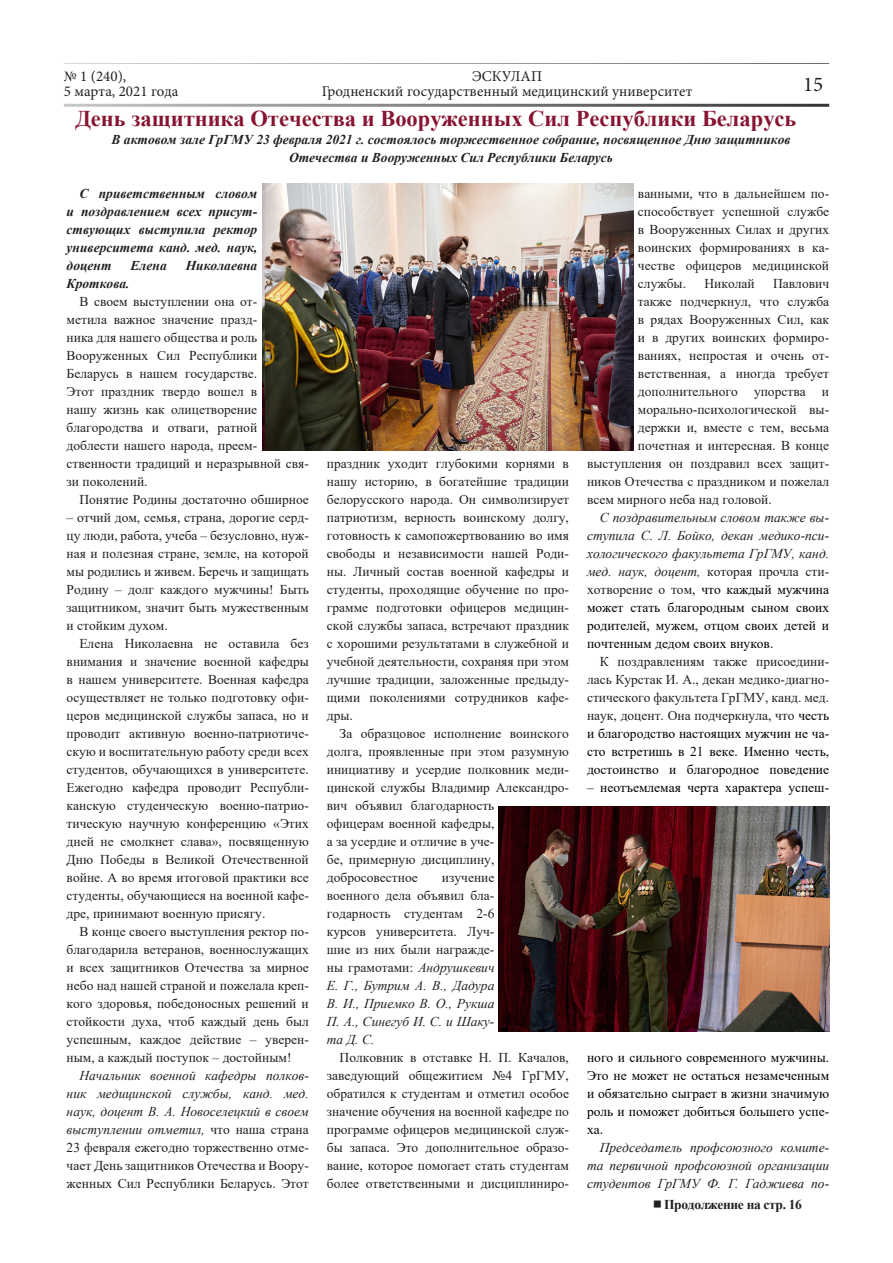
<style>
.page{position:relative;width:893px;height:1263px;background:#fff}
.page>*{position:absolute;margin:0;border:0;box-sizing:border-box;transform-origin:0 0}
.t1{font:700 22.5px "Times New Roman";color:#871431}
.t2{font:21px "Minion Pro";color:#231f20}
.t3{font:15px/15px "Minion Pro";color:#231f20}
.t4{font:13.5px/18px "Times New Roman";color:#231f20;text-align:justify}
.t5{font:italic 13.5px/18px "Times New Roman";color:#231f20;text-align:justify}
.t6{font:italic 700 13.5px/18px "Times New Roman";color:#231f20;text-align:justify}
.t7{font:13.5px/18px "Times New Roman";color:#000;text-align:justify}
.t8{font:700 13.5px "Times New Roman";letter-spacing:-.025em;color:#231f20}
.s1{font-style:italic}
.s2{font-style:normal}
.s3{font-style:normal;color:#000}
.s4{color:#000}
</style>
<div class="page">
<hr style="left:64px;top:104px;width:765px;height:3px;background:#000">
<hr style="left:64px;top:64px;width:765px;height:1px;background:#000">
<img style="left:262px;top:184px;width:372px;height:266px">
<img style="left:499px;top:806px;width:330px;height:225px">
<p class="t3" style="left:64px;top:69px;width:116px">№ 1 (240),<br>5 марта, 2021 года</p>
<p class="t3" style="left:322px;top:69px;width:372px;text-align:center">ЭСКУЛАП<br>Гродненский государственный медицинский университет</p>
<p class="t1" style="left:75px;top:102px;width:722px">День защитника Отечества и Вооруженных Сил Республики Беларусь</p>
<p class="t6" style="left:112px;top:130px;width:680px">В актовом зале ГрГМУ 23 февраля 2021 г. состоялось торжественное собрание, посвященное Дню защитников</p>
<p class="t6" style="left:289px;top:148px;width:326px">Отечества и Вооруженных Сил Республики Беларусь</p>
<h2 class="t2" style="left:803px;top:70px;width:22px">15</h2>
<p class="t6" style="left:67px;top:184px;width:192px;text-indent:13px">С приветственным словом и поздравлением всех присут&shy;ствующих выступила ректор университета канд. мед. наук, доцент</p>
<p class="t6" style="left:131px;top:256px;width:38px">Елена</p>
<p class="t6" style="left:186px;top:256px;width:73px">Николаевна</p>
<p class="t6" style="left:67px;top:274px;width:64px">Кроткова.</p>
<p class="t4" style="left:67px;top:292px;width:244px;text-align:left;text-indent:13px">В своем выступлении она от-<br>метила важное значение празд-<br>ника для нашего общества и роль<br>Вооруженных Сил Республики<br>Беларусь в нашем государстве.<br>Этот праздник твердо вошел в<br>нашу жизнь как олицетворение благородства и отваги, ратной доблести нашего народа, преем&shy;ственности традиций и неразрывной свя&shy;зи поколений.</p>
<p class="t4" style="left:79px;top:490px;width:231px">Понятие Родины достаточно обширное</p>
<p class="t4" style="left:67px;top:508px;width:244px">– отчий дом, семья, страна, дорогие серд&shy;цу люди, работа, учеба – безусловно, нуж&shy;ная и полезная стране, земле, на которой мы родились и живем. Беречь и защищать Родину – долг каждого мужчины! Быть защитником, значит быть мужественным и стойким духом.</p>
<p class="t4" style="left:67px;top:634px;width:244px;text-indent:13px">Елена Николаевна не оставила без внимания и значение военной кафедры в нашем университете. Военная кафедра осуществляет не только подготовку офи&shy;церов медицинской службы запаса, но и проводит активную военно-патриотиче&shy;скую и воспитательную работу среди всех студентов, обучающихся в университете.<br>Ежегодно кафедра проводит Республи&shy;канскую студенческую военно-патрио&shy;тическую научную конференцию «Этих дней не смолкнет слава», посвященную Дню Победы в Великой Отечественной войне. А во время итоговой практики все студенты, обучающиеся на военной кафе&shy;дре, принимают военную присягу.</p>
<p class="t4" style="left:67px;top:922px;width:244px;text-indent:13px">В конце своего выступления ректор по&shy;благодарила ветеранов, военнослужащих и всех защитников Отечества за мирное небо над нашей страной и пожелала креп&shy;кого здоровья, победоносных решений и стойкости духа, чтоб каждый день был успешным, каждое действие – уверен&shy;ным, а каждый поступок – достойным!</p>
<p class="t4" style="left:67px;top:1066px;width:244px;text-indent:13px"><span class="s1">Начальник военной кафедры полков&shy;ник медицинской службы, канд. мед. наук, доцент В. А. Новоселецкий в своем выступлении отметил,</span> что наша страна 23 февраля ежегодно торжественно отме&shy;чает День защитников Отечества и Воору&shy;женных Сил Республики Беларусь. Этот</p>
<p class="t4" style="left:327px;top:454px;width:244px">праздник уходит глубокими корнями в нашу историю, в богатейшие традиции белорусского народа. Он символизирует патриотизм, верность воинскому долгу, готовность к самопожертвованию во имя свободы и независимости нашей Роди&shy;ны. Личный состав военной кафедры и студенты, проходящие обучение по про&shy;грамме подготовки офицеров медицин&shy;ской службы запаса, встречают праздник с хорошими результатами в служебной и учебной деятельности, сохраняя при этом лучшие традиции, заложенные предыду&shy;щими поколениями сотрудников кафе&shy;дры.</p>
<p class="t4" style="left:327px;top:724px;width:244px;text-align:left;text-indent:13px">За образцовое исполнение воинского долга, проявленные при этом разумную инициативу и усердие полковник меди&shy;цинской службы Владимир Александро&shy;вич объявил благодарность<br>офицерам военной кафедры,<br>а за усердие и отличие в уче-<br>бе, примерную дисциплину, добросовестное</p>
<p class="t4" style="left:327px;top:868px;width:169px;text-indent:115px">изучение военного дела объявил бла&shy;годарность студентам 2-6 курсов университета. Луч&shy;шие из них были награжде&shy;ны грамотами: <span class="s1">Андрушкевич Е. Г., Бутрим А. В., Дадура В. И., Приемко В. О., Рукша П. А., Синегуб И. С. и Шаку&shy;та Д. С.</span></p>
<p class="t4" style="left:327px;top:1048px;width:244px;text-indent:13px">Полковник в отставке Н. П. Качалов, заведующий общежитием №4 ГрГМУ, обратился к студентам и отметил особое значение обучения на военной кафедре по программе офицеров медицинской служ&shy;бы запаса. Это дополнительное образо&shy;вание, которое помогает стать студентам более ответственными и дисциплиниро-</p>
<p class="t4" style="left:638px;top:184px;width:193px">ванными, что в дальнейшем по&shy;способствует успешной службе в Вооруженных Силах и других воинских формированиях в ка&shy;честве офицеров медицинской службы.</p>
<p class="t4" style="left:704px;top:274px;width:52px">Николай</p>
<p class="t4" style="left:773px;top:274px;width:57px">Павлович</p>
<p class="t4" style="left:638px;top:292px;width:193px">также подчеркнул, что служба</p>
<p class="t4" style="left:638px;top:310px;width:193px">в рядах Вооруженных Сил, как</p>
<p class="t4" style="left:638px;top:328px;width:193px">и в других воинских формиро-</p>
<p class="t4" style="left:638px;top:346px;width:193px">ваниях, непростая и очень от-</p>
<p class="t4" style="left:638px;top:364px;width:193px">ветственная, а иногда требует</p>
<p class="t4" style="left:638px;top:382px;width:193px">дополнительного упорства и</p>
<p class="t4" style="left:638px;top:400px;width:193px">морально-психологической вы-</p>
<p class="t4" style="left:638px;top:418px;width:193px">держки и, вместе с тем, весьма</p>
<p class="t4" style="left:638px;top:436px;width:193px">почетная и интересная. В конце</p>
<p class="t4" style="left:587px;top:454px;width:244px">выступления он поздравил всех защит-</p>
<p class="t4" style="left:587px;top:472px;width:244px">ников Отечества с праздником и пожелал</p>
<p class="t4" style="left:587px;top:490px;width:186px">всем мирного неба над головой.</p>
<p class="t5" style="left:587px;top:508px;width:244px;text-indent:13px">С поздравительным словом также вы&shy;ступила С. Л. Бойко, декан медико-пси&shy;хологического факультета ГрГМУ, канд. мед. наук, доцент, <span class="s2">которая прочла сти&shy;хотворение о том,</span> <span class="s3">что каждый мужчина может стать благородным сыном своих родителей, мужем, отцом своих детей и почтенным дедом своих внуков.</span></p>
<p class="t4" style="left:587px;top:652px;width:244px;text-indent:13px">К поздравлениям также присоедини&shy;лась Курстак И. А., декан медико-диагно&shy;стического факультета ГрГМУ, канд. мед. наук, доцент. Она подчеркнула, что <span class="s4">честь и благородство настоящих мужчин не ча&shy;сто встретишь в 21 веке. Именно честь, достоинство и благородное поведение</span></p>
<p class="t7" style="left:587px;top:778px;width:244px">– неотъемлемая черта характера успеш-</p>
<p class="t7" style="left:587px;top:1048px;width:244px">ного и сильного современного мужчины.<br>Это не может не остаться незамеченным и обязательно сыграет в жизни значимую роль и поможет добиться большего успе&shy;ха.</p>
<p class="t5" style="left:587px;top:1138px;width:244px;text-indent:13px">Председатель профсоюзного комите&shy;та первичной профсоюзной организации студентов ГрГМУ Ф. Г. Гаджиева по-</p>
<p class="t8" style="left:664px;top:1194px;width:139px">Продолжение на стр. 16</p>
</div>
